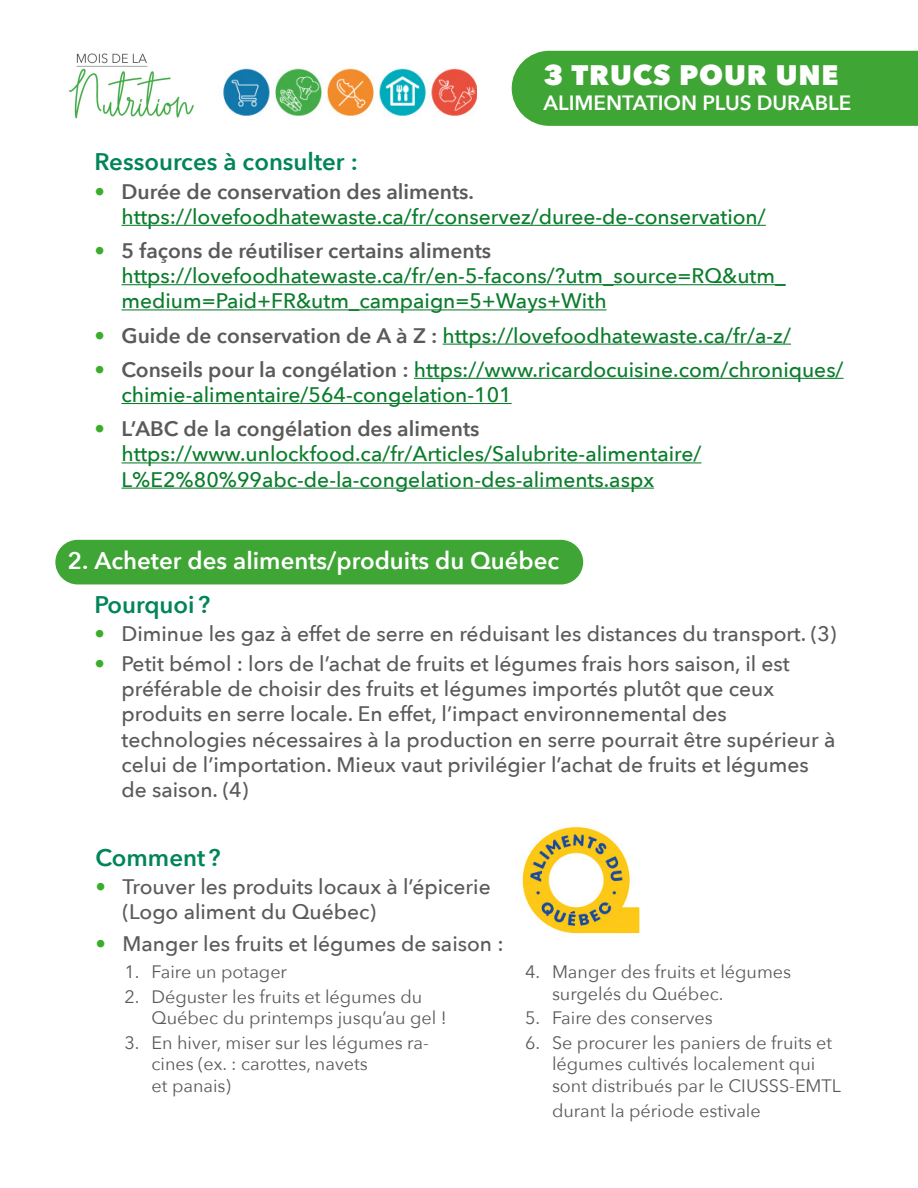
<style>
.page{position:relative;width:918px;height:1188px;background:#fff}
.page>*{position:absolute;margin:0;border:0;box-sizing:border-box;transform-origin:0 0}
.t1{font:800 28.2px "Avenir Next";letter-spacing:.03em;color:#fff}
.t2{font:600 24px "Avenir Next";color:#008557}
.t3{font:600 24px "Avenir Next";color:#fff}
.t4{font:500 21px/25.2px "Avenir Next";color:#0b7c2c}
.t5{font:500 21px/25.2px "Avenir Next";color:#5c5959}
.t6{font:600 20.7px "Avenir Next";color:#fff}
.t7{font:18px/21.6px "Avenir Next";color:#5c5959}
.s1{color:#3aad2c}
.s2{font-weight:600;color:#5c5959}
</style>
<div class="page">
<img style="left:522px;top:827px;width:118px;height:107px">
<img style="left:69px;top:53px;width:125px;height:66px">
<img style="left:223px;top:68px;width:254px;height:48px">
<div style="left:512px;top:51px;width:406px;height:75px;background:#3fa535"></div>
<div style="left:55px;top:540px;width:528px;height:44px;background:#3fa535;border-radius:22px"></div>
<hr style="left:122px;top:225px;width:644px;height:1px;background:#0b7c2c">
<hr style="left:122px;top:284px;width:664px;height:1px;background:#0b7c2c">
<hr style="left:122px;top:309px;width:485px;height:1px;background:#0b7c2c">
<hr style="left:443px;top:344px;width:348px;height:1px;background:#0b7c2c">
<hr style="left:414px;top:378px;width:430px;height:1px;background:#0b7c2c">
<hr style="left:122px;top:403px;width:390px;height:1px;background:#0b7c2c">
<hr style="left:122px;top:462px;width:579px;height:1px;background:#0b7c2c">
<hr style="left:122px;top:488px;width:532px;height:1px;background:#0b7c2c">
<h1 class="t1" style="left:544px;top:58px;width:296px">3 TRUCS POUR UNE</h1>
<p class="t6" style="left:544px;top:85px;width:309px">ALIMENTATION PLUS DURABLE</p>
<p class="t2" style="left:94px;top:141px;width:265px">Ressources à consulter :</p>
<p class="t4" style="left:122px;top:178px;width:646px;text-indent:-27px"><span class="s1">•</span> <span class="s2">Durée de conservation des aliments. </span>https://lovefoodhatewaste.ca/fr/conservez/duree-de-conservation/</p>
<p class="t4" style="left:122px;top:237px;width:666px;text-indent:-27px"><span class="s1">•</span> <span class="s2">5 façons de réutiliser certains aliments </span>https://lovefoodhatewaste.ca/fr/en-5-facons/?utm_source=RQ&amp;utm_ medium=Paid+FR&amp;utm_campaign=5+Ways+With</p>
<p class="t4" style="left:94px;top:322px;width:698px"><span class="s1">•</span> <span class="s2">Guide de conservation de A à Z :</span> https://lovefoodhatewaste.ca/fr/a-z/</p>
<p class="t4" style="left:122px;top:356px;width:724px;text-indent:-27px"><span class="s1">•</span> <span class="s2">Conseils pour la congélation :</span> https://www.ricardocuisine.com/chroniques/ chimie-alimentaire/564-congelation-101</p>
<p class="t4" style="left:122px;top:416px;width:581px;text-indent:-27px"><span class="s1">•</span> <span class="s2">L’ABC de la congélation des aliments </span>https://www.unlockfood.ca/fr/Articles/Salubrite-alimentaire/<br>L%E2%80%99abc-de-la-congelation-des-aliments.aspx</p>
<p class="t3" style="left:68px;top:540px;width:493px">2. Acheter des aliments/produits du Québec</p>
<p class="t2" style="left:94px;top:584px;width:117px">Pourquoi?</p>
<p class="t5" style="left:94px;top:621px;width:744px"><span class="s1">•</span> Diminue les gaz à effet de serre en réduisant les distances du transport. (3)</p>
<p class="t5" style="left:122px;top:650px;width:715px;text-indent:-27px"><span class="s1">•</span> Petit bémol : lors de l’achat de fruits et légumes frais hors saison, il est préférable de choisir des fruits et légumes importés plutôt que ceux produits en serre locale. En effet, l’impact environnemental des technologies nécessaires à la production en serre pourrait être supérieur à celui de l’importation. Mieux vaut privilégier l’achat de fruits et légumes de saison. (4)</p>
<p class="t2" style="left:96px;top:837px;width:127px">Comment?</p>
<p class="t5" style="left:123px;top:874px;width:370px;text-indent:-27px"><span class="s1">•</span> Trouver les produits locaux à l’épicerie (Logo aliment du Québec)</p>
<p class="t5" style="left:96px;top:930px;width:410px"><span class="s1">•</span> Manger les fruits et légumes de saison :</p>
<p class="t7" style="left:124px;top:960px;width:164px">1. Faire un potager</p>
<p class="t7" style="left:152px;top:985px;width:297px;text-indent:-27px">2. Déguster les fruits et légumes du<br>Québec du printemps jusqu’au gel !</p>
<p class="t7" style="left:152px;top:1031px;width:279px;text-indent:-27px">3. En hiver, miser sur les légumes ra&shy;cines (ex. : carottes, navets<br>et panais)</p>
<p class="t7" style="left:552px;top:960px;width:241px;text-indent:-27px">4. Manger des fruits et légumes surgelés du Québec.</p>
<p class="t7" style="left:525px;top:1006px;width:189px">5. Faire des conserves</p>
<p class="t7" style="left:552px;top:1031px;width:291px;text-indent:-27px">6. Se procurer les paniers de fruits et légumes cultivés localement qui sont distribués par le CIUSSS-EMTL</p>
<p class="t7" style="left:552px;top:1099px;width:210px">durant la période estivale</p>
</div>
